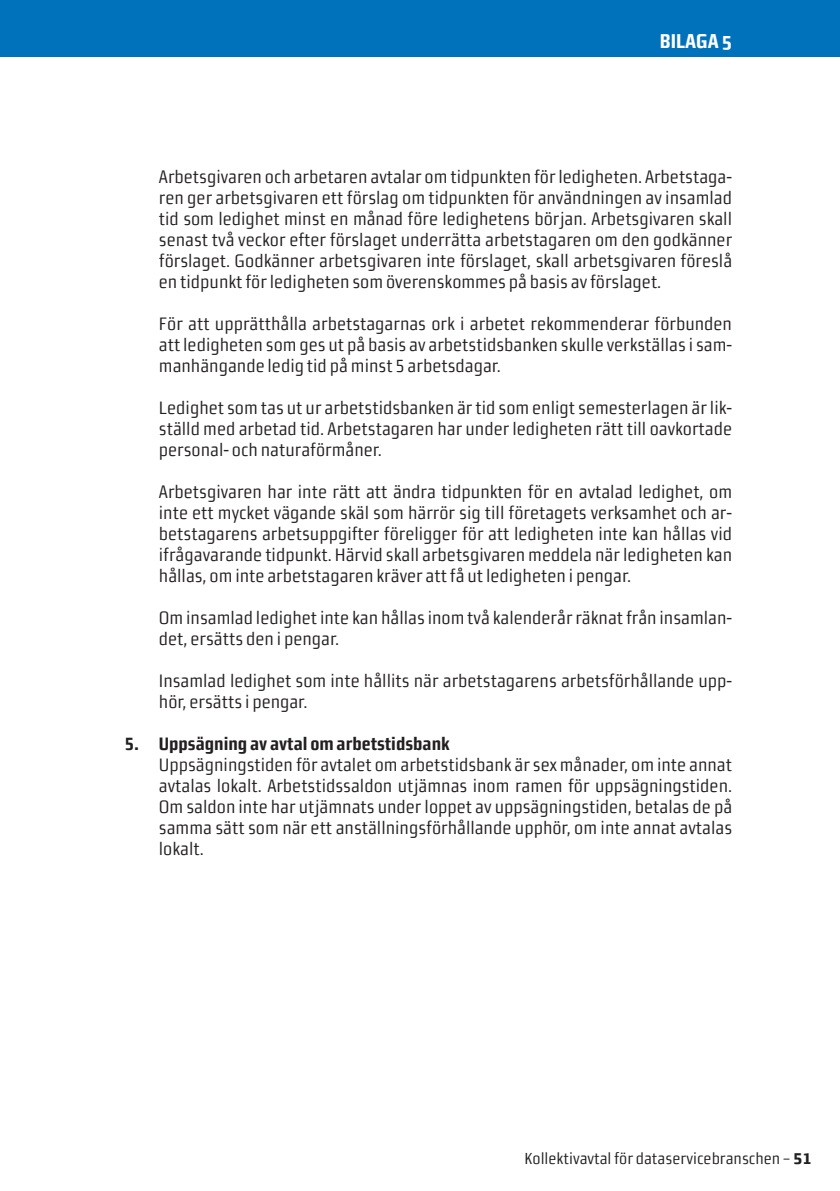
<style>
.page{position:relative;width:840px;height:1191px;background:#fff}
.page>*{position:absolute;margin:0;border:0;box-sizing:border-box;transform-origin:0 0}
.t1{font:700 20px "Morgan Sn Cn Office";color:#fff}
.t2{font:18px/21px "Morgan Sn Cn Lining";color:#231f20;text-align:justify}
.t3{font:700 18px "Morgan Sn Cn Lining";color:#231f20}
.t4{font:16px "Morgan Sn Cn Lining";color:#231f20}
.s1{font-family:"Morgan Sn Cn Caps";font-weight:700;font-size:18px}
</style>
<div class="page">
<div style="left:0;top:0;width:839px;height:57px;background:#0072bc"></div>
<p class="t1" style="left:659px;top:29px;width:74px">BILAGA 5</p>
<p class="t2" style="left:159px;top:166px;width:574px">Arbetsgivaren och arbetaren avtalar om tidpunkten för ledigheten. Arbetstaga&shy;ren ger arbetsgivaren ett förslag om tidpunkten för användningen av insamlad tid som ledighet minst en månad före ledighetens början. Arbetsgivaren skall senast två veckor efter förslaget underrätta arbetstagaren om den godkänner förslaget. Godkänner arbetsgivaren inte förslaget, skall arbetsgivaren föreslå en tidpunkt för ledigheten som överenskommes på basis av förslaget.</p>
<p class="t2" style="left:159px;top:313px;width:574px">För att upprätthålla arbetstagarnas ork i arbetet rekommenderar förbunden att ledigheten som ges ut på basis av arbetstidsbanken skulle verkställas i sam&shy;manhängande ledig tid på minst 5 arbetsdagar.</p>
<p class="t2" style="left:159px;top:397px;width:574px">Ledighet som tas ut ur arbetstidsbanken är tid som enligt semesterlagen är lik&shy;ställd med arbetad tid. Arbetstagaren har under ledigheten rätt till oavkortade personal- och naturaförmåner.</p>
<p class="t2" style="left:159px;top:481px;width:574px">Arbetsgivaren har inte rätt att ändra tidpunkten för en avtalad ledighet, om inte ett mycket vägande skäl som härrör sig till företagets verksamhet och ar&shy;betstagarens arbetsuppgifter föreligger för att ledigheten inte kan hållas vid ifrågavarande tidpunkt. Härvid skall arbetsgivaren meddela när ledigheten kan hållas, om inte arbetstagaren kräver att få ut ledigheten i pengar.</p>
<p class="t2" style="left:159px;top:607px;width:574px">Om insamlad ledighet inte kan hållas inom två kalenderår räknat från insamlan&shy;det, ersätts den i pengar.</p>
<p class="t2" style="left:159px;top:670px;width:574px">Insamlad ledighet som inte hållits när arbetstagarens arbetsförhållande upp&shy;hör, ersätts i pengar.</p>
<p class="t3" style="left:125px;top:733px;width:326px">5. Uppsägning av avtal om arbetstidsbank</p>
<p class="t2" style="left:159px;top:754px;width:574px">Uppsägningstiden för avtalet om arbetstidsbank är sex månader, om inte annat avtalas lokalt. Arbetstidssaldon utjämnas inom ramen för uppsägningstiden.<br>Om saldon inte har utjämnats under loppet av uppsägningstiden, betalas de på samma sätt som när ett anställningsförhållande upphör, om inte annat avtalas lokalt.</p>
<p class="t4" style="left:524px;top:1149px;width:288px">Kollektivavtal för dataservicebranschen – <span class="s1">51</span></p>
</div>
